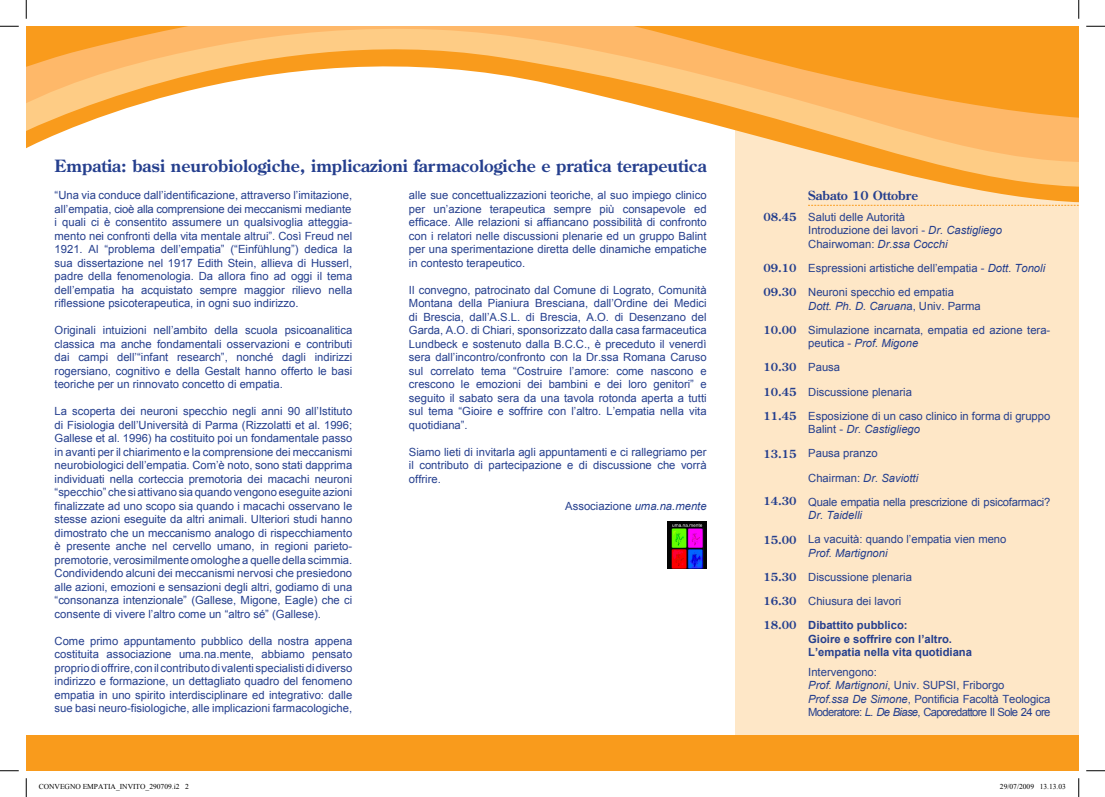
<style>
.page{position:relative;width:1105px;height:797px;background:#fff}
.page>*{position:absolute;margin:0;border:0;box-sizing:border-box;transform-origin:0 0}
.t1{font:700 16.88px "Century Old Style Std";color:#253f8e}
.t2{font:700 12.5px "Century Old Style Std";color:#253f8e}
.t3{font:11.25px/13.5px "Arial";color:#253f8e;text-align:justify}
.t4{font:11.25px/24.1px "Arial";letter-spacing:-.02em;color:#253f8e}
.t5{font:700 11.25px/13.5px "Arial";color:#253f8e}
.t6{font:700 11.25px/24.4px "Century Old Style Std";color:#253f8e;text-align:justify}
.t7{font:italic 11.25px "Arial";color:#253f8e}
.t8{font:7.5px "Times New Roman";color:#000}
.s1{font-style:italic}
</style>
<div class="page">
<div style="left:735px;top:26px;width:344px;height:744px;background:#fee7c7"></div>
<div style="left:26px;top:735px;width:1053px;height:35px;background:#f99b1c"></div>
<svg style="left:856px;top:162px;width:223px;height:38px"></svg>
<svg style="left:26px;top:120px;width:1053px;height:42px"></svg>
<svg style="left:26px;top:26px;width:1053px;height:94px"></svg>
<img style="left:668px;top:522px;width:39px;height:46px">
<svg style="left:808px;top:205px;width:271px;height:1px"></svg>
<svg style="left:0;top:25px;width:19px;height:2px"></svg>
<svg style="left:1086px;top:25px;width:19px;height:2px"></svg>
<svg style="left:0;top:770px;width:19px;height:1px"></svg>
<svg style="left:1086px;top:770px;width:19px;height:1px"></svg>
<svg style="left:25px;top:0;width:2px;height:19px"></svg>
<svg style="left:25px;top:778px;width:2px;height:19px"></svg>
<svg style="left:1078px;top:0;width:1px;height:19px"></svg>
<svg style="left:1078px;top:778px;width:1px;height:19px"></svg>
<h1 class="t1" style="left:55px;top:154px;width:653px">Empatia: basi neurobiologiche, implicazioni farmacologiche e pratica terapeutica</h1>
<p class="t3" style="left:55px;top:188px;width:299px">“Una via conduce dall’identificazione, attraverso l’imitazione, all’empatia, cioè alla comprensione dei meccanismi mediante i quali ci è consentito assumere un qualsivoglia atteggia&shy;mento nei confronti della vita mentale altrui”. Così Freud nel 1921. Al “problema dell’empatia” (“Einfühlung”) dedica la sua dissertazione nel 1917 Edith Stein, allieva di Husserl, padre della fenomenologia. Da allora fino ad oggi il tema dell’empatia ha acquistato sempre maggior rilievo nella riflessione psicoterapeutica, in ogni suo indirizzo.</p>
<p class="t3" style="left:55px;top:323px;width:299px">Originali intuizioni nell’ambito della scuola psicoanalitica classica ma anche fondamentali osservazioni e contributi dai campi dell’“infant research”, nonché dagli indirizzi rogersiano, cognitivo e della Gestalt hanno offerto le basi teoriche per un rinnovato concetto di empatia.</p>
<p class="t3" style="left:55px;top:404px;width:299px">La scoperta dei neuroni specchio negli anni 90 all’Istituto di Fisiologia dell’Università di Parma (Rizzolatti et al. 1996; Gallese et al. 1996) ha costituito poi un fondamentale passo in avanti per il chiarimento e la comprensione dei meccanismi neurobiologici dell’empatia. Com’è noto, sono stati dapprima individuati nella corteccia premotoria dei macachi neuroni “specchio” che si attivano sia quando vengono eseguite azioni finalizzate ad uno scopo sia quando i macachi osservano le stesse azioni eseguite da altri animali. Ulteriori studi hanno dimostrato che un meccanismo analogo di rispecchiamento è presente anche nel cervello umano, in regioni parieto&shy;premotorie, verosimilmente omologhe a quelle della scimmia.<br>Condividendo alcuni dei meccanismi nervosi che presiedono alle azioni, emozioni e sensazioni degli altri, godiamo di una “consonanza intenzionale” (Gallese, Migone, Eagle) che ci consente di vivere l’altro come un “altro sé” (Gallese).</p>
<p class="t3" style="left:55px;top:634px;width:299px">Come primo appuntamento pubblico della nostra appena costituita associazione uma.na.mente, abbiamo pensato proprio di offrire, con il contributo di valenti specialisti di diverso indirizzo e formazione, un dettagliato quadro del fenomeno empatia in uno spirito interdisciplinare ed integrativo: dalle sue basi neuro-fisiologiche, alle implicazioni farmacologiche,</p>
<p class="t3" style="left:409px;top:188px;width:299px">alle sue concettualizzazioni teoriche, al suo impiego clinico per un’azione terapeutica sempre più consapevole ed efficace. Alle relazioni si affiancano possibilità di confronto con i relatori nelle discussioni plenarie ed un gruppo Balint per una sperimentazione diretta delle dinamiche empatiche in contesto terapeutico.</p>
<p class="t3" style="left:409px;top:283px;width:299px">Il convegno, patrocinato dal Comune di Lograto, Comunità Montana della Pianiura Bresciana, dall’Ordine dei Medici di Brescia, dall’A.S.L. di Brescia, A.O. di Desenzano del Garda, A.O. di Chiari, sponsorizzato dalla casa farmaceutica Lundbeck e sostenuto dalla B.C.C., è preceduto il venerdì sera dall’incontro/confronto con la Dr.ssa Romana Caruso sul correlato tema “Costruire l’amore: come nascono e crescono le emozioni dei bambini e dei loro genitori” e seguito il sabato sera da una tavola rotonda aperta a tutti sul tema “Gioire e soffrire con l’altro. L’empatia nella vita quotidiana”.</p>
<p class="t3" style="left:409px;top:445px;width:299px">Siamo lieti di invitarla agli appuntamenti e ci rallegriamo per il contributo di partecipazione e di discussione che vorrà offrire.</p>
<p class="t3" style="left:565px;top:499px;width:143px">Associazione <span class="s1">uma.na.mente</span></p>
<p class="t6" style="left:763px;top:205px;width:35px">08.45</p>
<p class="t6" style="left:763px;top:255px;width:35px">09.10<br>09.30</p>
<p class="t6" style="left:763px;top:317px;width:35px">10.00</p>
<p class="t6" style="left:763px;top:355px;width:35px">10.30<br>10.45<br>11.45</p>
<p class="t6" style="left:763px;top:441px;width:35px">13.15</p>
<p class="t6" style="left:763px;top:488px;width:35px">14.30</p>
<p class="t6" style="left:763px;top:527px;width:35px">15.00</p>
<p class="t6" style="left:763px;top:564px;width:35px">15.30<br>16.30<br>18.00</p>
<p class="t2" style="left:808px;top:188px;width:111px">Sabato 10 Ottobre</p>
<p class="t3" style="left:808px;top:210px;width:195px;text-align:left">Saluti delle Autorità<br>Introduzione dei lavori - <span class="s1">Dr. Castigliego<br></span>Chairwoman: <span class="s1">Dr.ssa Cocchi</span></p>
<p class="t3" style="left:808px;top:256px;width:238px;line-height:24.1px">Espressioni artistiche dell’empatia - <span class="s1">Dott. Tonoli<br></span>Neuroni specchio ed empatia</p>
<p class="t3" style="left:808px;top:294px;width:244px;line-height:24.1px"><span class="s1">Dott. Ph. D. Caruan</span>a, Univ. Parma<br>Simulazione incarnata, empatia ed azione tera-</p>
<p class="t3" style="left:808px;top:331px;width:244px;line-height:24.1px;text-align:left">peutica - <span class="s1">Prof. Migone<br></span>Pausa<br>Discussione plenaria<br>Esposizione di un caso clinico in forma di gruppo</p>
<p class="t4" style="left:808px;top:417px;width:244px">Balint - <span class="s1">Dr. Castigliego<br></span>Pausa pranzo<br>Chairman: <span class="s1">Dr. Saviotti<br></span>Quale empatia nella prescrizione di psicofarmaci?</p>
<p class="t7" style="left:808px;top:509px;width:55px">Dr. Taidelli</p>
<p class="t3" style="left:808px;top:532px;width:200px">La vacuità: quando l’empatia vien meno</p>
<p class="t7" style="left:808px;top:546px;width:81px">Prof. Martignoni</p>
<p class="t3" style="left:808px;top:565px;width:105px;line-height:24.1px">Discussione plenaria<br>Chiusura dei lavori</p>
<p class="t5" style="left:808px;top:618px;width:165px">Dibattito pubblico:<br>Gioire e soffrire con l’altro.<br>L’empatia nella vita quotidiana</p>
<p class="t3" style="left:808px;top:665px;width:244px;text-align:left">Intervengono:<br><span class="s1">Prof. Martignoni</span>, Univ. SUPSI, Friborgo<br><span class="s1">Prof.ssa De Simone</span>, Pontificia Facoltà Teologica Moderatore: <span class="s1">L. De Biase</span>, Caporedattore Il Sole 24 ore</p>
<p class="t8" style="left:39px;top:782px;width:152px">CONVEGNO EMPATIA_INVITO_290709.i2 2</p>
<p class="t8" style="left:1000px;top:782px;width:68px">29/07/2009 13.13.03</p>
</div>
